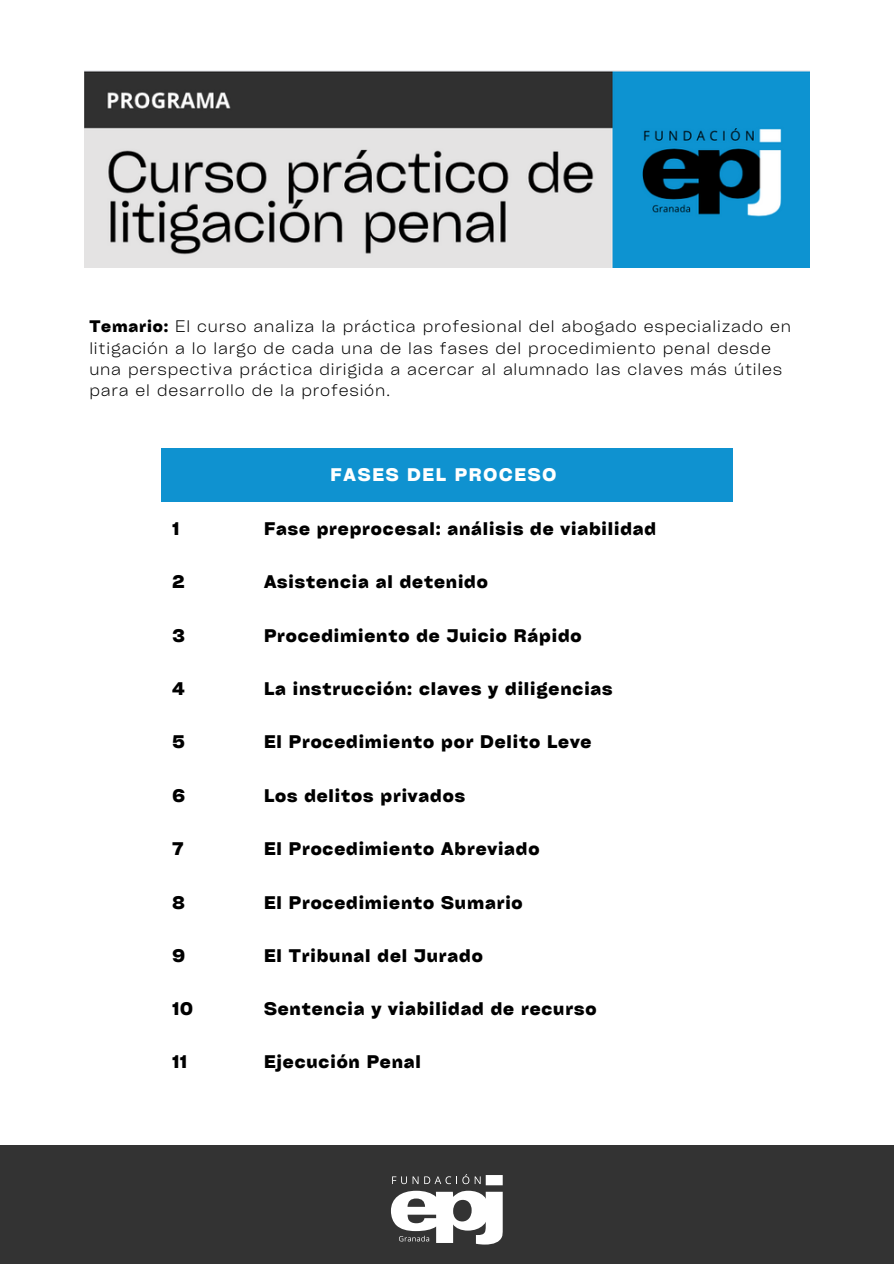
<style>
.page{position:relative;width:894px;height:1264px;background:#fff}
.page>*{position:absolute;margin:0;border:0;box-sizing:border-box;transform-origin:0 0}
.t1{font:700 17.55px "Cy Grotesk Key";letter-spacing:.05em;color:#000}
.t2{font:700 17.55px "Cy Grotesk Key";letter-spacing:.1em;color:#fff}
.t3{font:300 16.05px/21.3px "Cy Grotesk Key";letter-spacing:.05em;color:#000}
.s1{font-weight:700}
</style>
<div class="page">
<div style="left:161px;top:448px;width:571px;height:54px;background:#0f92d0"></div>
<div style="left:0;top:1145px;width:893px;height:118px;background:#333"></div>
<svg style="left:391px;top:1174px;width:111px;height:70px"></svg>
<img style="left:84px;top:71px;width:725px;height:197px">
<p class="t3" style="left:89px;top:315px;width:703px"><span class="s1">Temario:</span> El curso analiza la práctica profesional del abogado especializado en litigación a lo largo de cada una de las fases del procedimiento penal desde una perspectiva práctica dirigida a acercar al alumnado las claves más útiles para el desarrollo de la profesión.</p>
<p class="t2" style="left:330px;top:464px;width:227px">FASES DEL PROCESO</p>
<h1 class="t1" style="left:172px;top:517px;width:8px">1</h1>
<p class="t1" style="left:264px;top:517px;width:393px">Fase preprocesal: análisis de viabilidad</p>
<p class="t1" style="left:172px;top:570px;width:13px">2</p>
<p class="t1" style="left:264px;top:570px;width:225px">Asistencia al detenido</p>
<p class="t1" style="left:172px;top:624px;width:14px">3</p>
<p class="t1" style="left:264px;top:624px;width:319px">Procedimiento de Juicio Rápido</p>
<p class="t1" style="left:172px;top:677px;width:14px">4</p>
<p class="t1" style="left:264px;top:677px;width:350px">La instrucción: claves y diligencias</p>
<p class="t1" style="left:172px;top:730px;width:14px">5</p>
<p class="t1" style="left:264px;top:730px;width:329px">El Procedimiento por Delito Leve</p>
<p class="t1" style="left:172px;top:784px;width:14px">6</p>
<p class="t1" style="left:264px;top:784px;width:202px">Los delitos privados</p>
<p class="t1" style="left:172px;top:837px;width:12px">7</p>
<p class="t1" style="left:264px;top:837px;width:277px">El Procedimiento Abreviado</p>
<p class="t1" style="left:172px;top:891px;width:14px">8</p>
<p class="t1" style="left:264px;top:891px;width:260px">El Procedimiento Sumario</p>
<p class="t1" style="left:172px;top:944px;width:14px">9</p>
<p class="t1" style="left:264px;top:944px;width:220px">El Tribunal del Jurado</p>
<p class="t1" style="left:172px;top:997px;width:22px">10</p>
<p class="t1" style="left:264px;top:997px;width:334px">Sentencia y viabilidad de recurso</p>
<p class="t1" style="left:172px;top:1050px;width:16px">11</p>
<p class="t1" style="left:264px;top:1050px;width:158px">Ejecución Penal</p>
</div>
